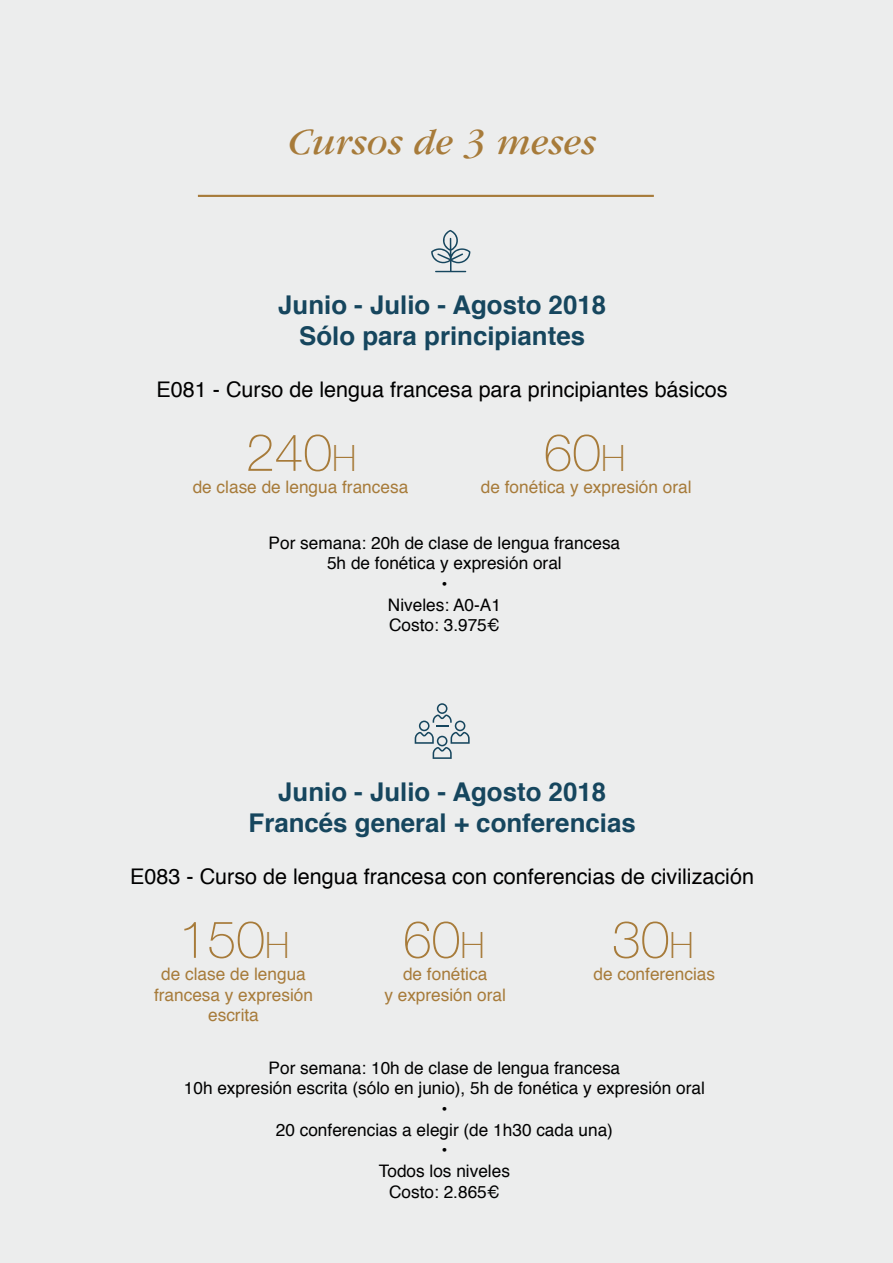
<style>
.page{position:relative;width:893px;height:1263px;background:#eceded}
.page>*{position:absolute;margin:0;border:0;box-sizing:border-box;transform-origin:0 0}
.t1{font:100 51.75px "Helvetica Neue";color:#a77b3a}
.t2{font:italic 38.7px "Garamond";color:#a77b3a}
.t3{font:700 25.8px/31px "Helvetica";color:#16465e;text-align:center}
.t4{font:21.6px "Helvetica";color:#000}
.t5{font:17.25px/20.7px "Helvetica";color:#000;text-align:center}
.t6{font:17.25px/20.7px "Helvetica";color:#a77b3a;text-align:center}
.s1{font-size:36.15px}
</style>
<div class="page">
<hr style="left:198px;top:195px;width:456px;height:2px;background:#a77b3a">
<svg style="left:431px;top:230px;width:39px;height:42px"></svg>
<svg style="left:415px;top:703px;width:55px;height:56px"></svg>
<h2 class="t2" style="left:288px;top:122px;width:310px">Cursos de 3 meses</h2>
<h3 class="t3" style="left:278px;top:290px;width:329px">Junio - Julio - Agosto 2018<br>Sólo para principiantes</h3>
<p class="t4" style="left:157px;top:372px;width:573px">E081 - Curso de lengua francesa para principiantes básicos</p>
<h1 class="t1" style="left:246px;top:413px;width:112px">240<span class="s1">H</span></h1>
<h1 class="t1" style="left:543px;top:413px;width:83px">60<span class="s1">H</span></h1>
<p class="t6" style="left:193px;top:477px;width:217px">de clase de lengua francesa</p>
<p class="t6" style="left:481px;top:477px;width:212px">de fonética y expresión oral</p>
<p class="t5" style="left:269px;top:533px;width:353px">Por semana: 20h de clase de lengua francesa<br>5h de fonética y expresión oral<br>•<br>Niveles: A0-A1<br>Costo: 3.975¤</p>
<h3 class="t3" style="left:249px;top:777px;width:389px">Junio - Julio - Agosto 2018<br>Francés general + conferencias</h3>
<p class="t4" style="left:130px;top:859px;width:625px">E083 - Curso de lengua francesa con conferencias de civilización</p>
<h1 class="t1" style="left:179px;top:900px;width:112px">150<span class="s1">H</span></h1>
<h1 class="t1" style="left:403px;top:900px;width:83px">60<span class="s1">H</span></h1>
<h1 class="t1" style="left:612px;top:900px;width:83px">30<span class="s1">H</span></h1>
<p class="t6" style="left:154px;top:964px;width:160px">de clase de lengua francesa y expresión escrita</p>
<p class="t6" style="left:384px;top:964px;width:123px">de fonética<br>y expresión oral</p>
<p class="t6" style="left:593px;top:964px;width:123px">de conferencias</p>
<p class="t5" style="left:184px;top:1058px;width:523px">Por semana: 10h de clase de lengua francesa<br>10h expresión escrita (sólo en junio), 5h de fonética y expresión oral •<br>20 conferencias a elegir (de 1h30 cada una)<br>•<br>Todos los niveles<br>Costo: 2.865¤</p>
</div>
